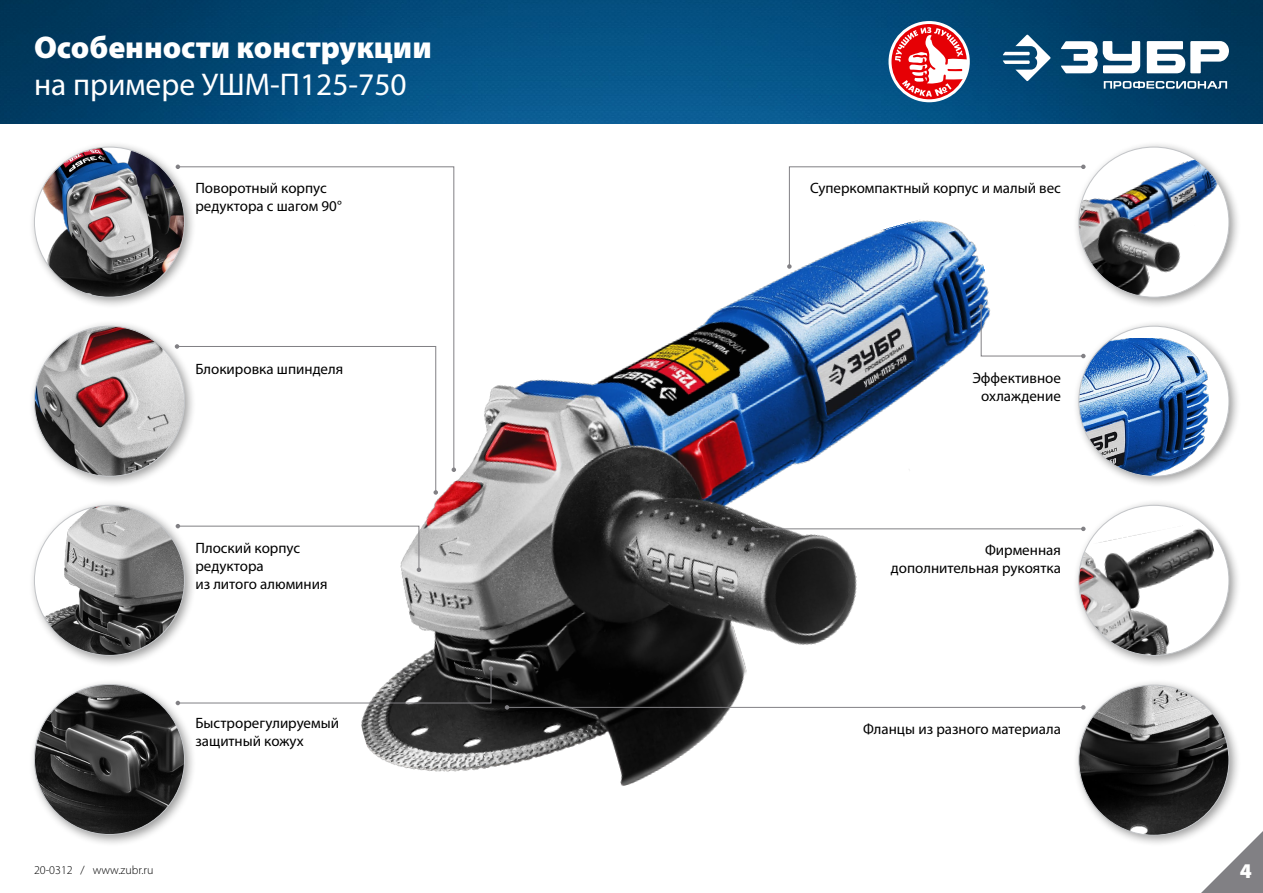
<style>
.page{position:relative;width:1263px;height:893px;background:#fff}
.page>*{position:absolute;margin:0;border:0;box-sizing:border-box;transform-origin:0 0}
.t1{font:900 31.5px "Myriad Pro";color:#fff}
.t2{font:31.5px "Myriad Pro";color:#fff}
.t3{font:900 21px "Myriad Pro";color:#fff}
.t4{font:15px/18px "Myriad Pro";color:#000}
.t5{font:300 12px "Myriad Pro";color:#000}
</style>
<div class="page">
<img style="left:0;top:0;width:1263px;height:123px">
<img style="left:361px;top:206px;width:711px;height:580px">
<div style="left:28px;top:678px;width:169px;height:169px;background:#000;opacity:.4"></div>
<img style="left:34px;top:684px;width:151px;height:150px;border-radius:75px">
<svg style="left:197px;top:166px;width:257px;height:304px"></svg>
<svg style="left:452px;top:467px;width:4px;height:5px"></svg>
<svg style="left:197px;top:344px;width:241px;height:151px"></svg>
<svg style="left:787px;top:166px;width:285px;height:103px"></svg>
<div style="left:28px;top:320px;width:169px;height:169px;background:#000;opacity:.4"></div>
<img style="left:34px;top:326px;width:151px;height:150px;border-radius:75px">
<div style="left:1072px;top:141px;width:169px;height:169px;background:#000;opacity:.4"></div>
<div style="left:1079px;top:147px;width:150px;height:150px;background:#fff;border-radius:50%"></div>
<img style="left:1079px;top:160px;width:150px;height:137px">
<div style="left:28px;top:499px;width:169px;height:169px;background:#000;opacity:.4"></div>
<img style="left:34px;top:505px;width:151px;height:150px;border-radius:75px">
<div style="left:1072px;top:499px;width:169px;height:169px;background:#000;opacity:.4"></div>
<div style="left:1079px;top:505px;width:150px;height:150px;background:#fff;border-radius:50%"></div>
<img style="left:1079px;top:521px;width:146px;height:134px">
<div style="left:1072px;top:679px;width:169px;height:169px;background:#000;opacity:.4"></div>
<img style="left:1079px;top:685px;width:150px;height:150px;border-radius:75px">
<svg style="left:979px;top:304px;width:106px;height:54px"></svg>
<svg style="left:176px;top:666px;width:317px;height:39px"></svg>
<svg style="left:176px;top:524px;width:245px;height:48px"></svg>
<div style="left:28px;top:141px;width:169px;height:169px;background:#000;opacity:.4"></div>
<img style="left:34px;top:147px;width:151px;height:150px;border-radius:75px">
<div style="left:1072px;top:320px;width:169px;height:169px;background:#000;opacity:.4"></div>
<div style="left:1079px;top:326px;width:150px;height:150px;background:#fff;border-radius:50%"></div>
<img style="left:1079px;top:338px;width:130px;height:138px">
<svg style="left:1201px;top:831px;width:62px;height:62px"></svg>
<svg style="left:888px;top:21px;width:82px;height:81px"></svg>
<svg style="left:891px;top:24px;width:76px;height:75px"></svg>
<svg style="left:895px;top:27px;width:74px;height:70px"></svg>
<svg style="left:1104px;top:81px;width:123px;height:8px"></svg>
<svg style="left:1002px;top:35px;width:49px;height:46px"></svg>
<svg style="left:1060px;top:41px;width:169px;height:32px"></svg>
<hr style="left:753px;top:529px;width:330px;height:1px;background:#818084">
<svg style="left:751px;top:527px;width:4px;height:4px"></svg>
<svg style="left:1081px;top:527px;width:4px;height:4px"></svg>
<hr style="left:507px;top:707px;width:576px;height:1px;background:#818084">
<svg style="left:505px;top:705px;width:4px;height:5px"></svg>
<svg style="left:1081px;top:705px;width:4px;height:5px"></svg>
<h1 class="t1" style="left:34px;top:26px;width:399px">Особенности конструкции</h1>
<h1 class="t2" style="left:34px;top:65px;width:374px">на примере УШМ-П125-750</h1>
<p class="t4" style="left:195px;top:179px;width:133px">Поворотный корпус</p>
<p class="t4" style="left:810px;top:179px;width:252px">Суперкомпактный корпус и малый вес</p>
<p class="t4" style="left:195px;top:197px;width:148px">редуктора с шагом 90°</p>
<p class="t4" style="left:195px;top:360px;width:149px">Блокировка шпинделя</p>
<p class="t4" style="left:195px;top:538px;width:134px">Плоский корпус редуктора<br>из литого алюминия</p>
<p class="t4" style="left:195px;top:714px;width:145px">Быстрорегулируемый защитный кожух</p>
<p class="t5" style="left:34px;top:862px;width:121px">20-0312 / www.zubr.ru</p>
<p class="t4" style="left:972px;top:369px;width:90px;text-align:center">Эффективное охлаждение</p>
<p class="t4" style="left:891px;top:541px;width:172px;text-align:right">Фирменная дополнительная рукоятка</p>
<p class="t4" style="left:863px;top:719px;width:199px">Фланцы из разного материала</p>
<h2 class="t3" style="left:1240px;top:856px;width:14px">4</h2>
</div>
